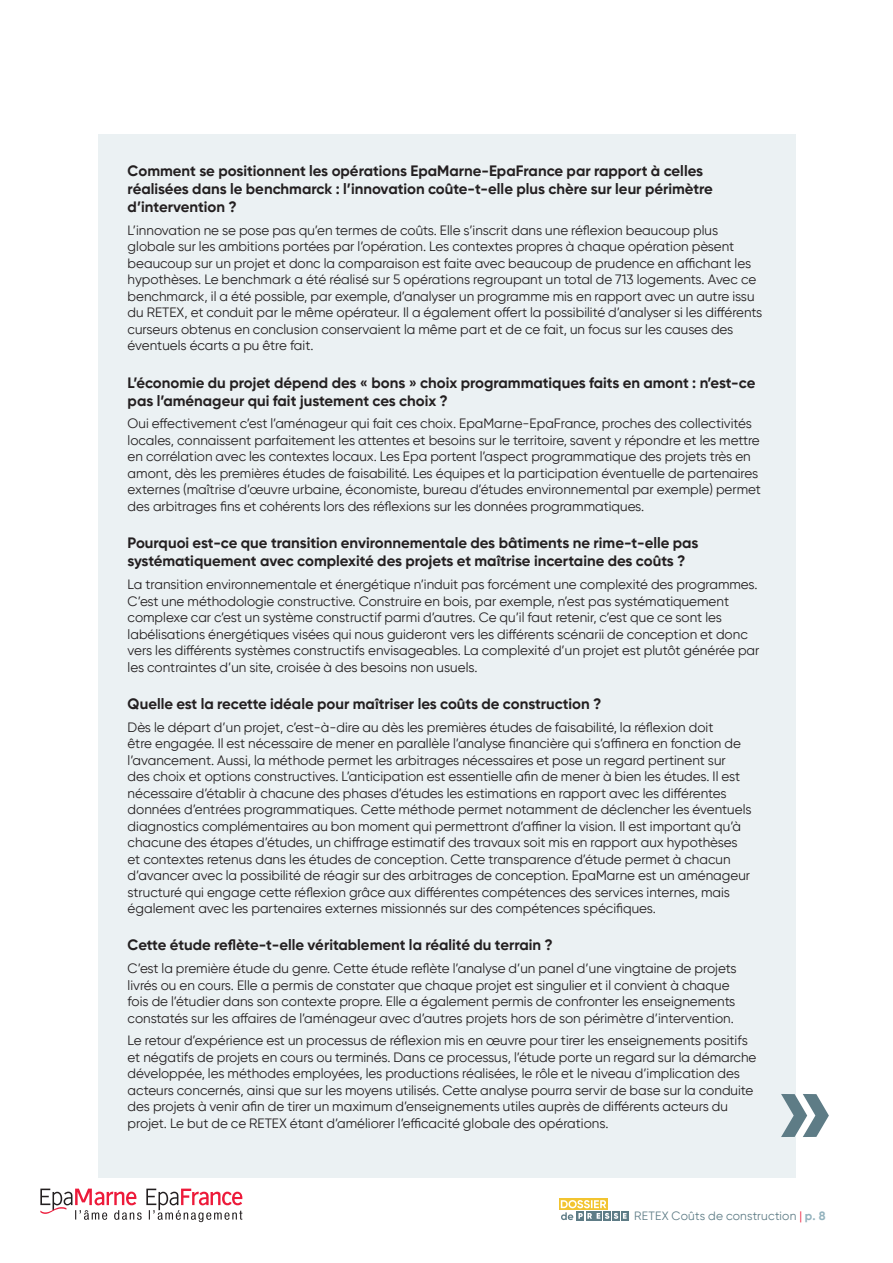
<style>
.page{position:relative;width:893px;height:1263px;background:#fff}
.page>*{position:absolute;margin:0;border:0;box-sizing:border-box;transform-origin:0 0}
.EPA_Titre_3{font:700 15px/18px "Gilroy";color:#231f20}
.EPA_texte_courant{font:13.5px/16.5px "Gilroy";color:#231f20}
.t1{font:12px "Gilroy";letter-spacing:.015em;color:#5e7c86}
.s1{color:#ed1a38}
.s2{font-weight:700;color:#94b3be}
</style>
<div class="page">
<div style="left:621px;top:1211px;width:7px;height:9px;background:#5e7c86"></div>
<div style="left:559px;top:1198px;width:49px;height:12px;background:#f2c430"></div>
<svg style="left:561px;top:1200px;width:66px;height:20px"></svg>
<svg style="left:40px;top:1188px;width:202px;height:34px"></svg>
<div style="left:98px;top:135px;width:697px;height:1043px;background:#ebf1f3"></div>
<svg style="left:781px;top:1094px;width:48px;height:43px"></svg>
<p class="EPA_Titre_3" style="left:128px;top:162px;width:587px">Comment se positionnent les opérations EpaMarne-EpaFrance par rapport à celles réalisées dans le benchmarck : l’innovation coûte-t-elle plus chère sur leur périmètre d’intervention ?</p>
<p class="EPA_texte_courant" style="left:128px;top:222px;width:636px">L’innovation ne se pose pas qu’en termes de coûts. Elle s’inscrit dans une réflexion beaucoup plus globale sur les ambitions portées par l’opération. Les contextes propres à chaque opération pèsent beaucoup sur un projet et donc la comparaison est faite avec beaucoup de prudence en affichant les hypothèses. Le benchmark a été réalisé sur 5 opérations regroupant un total de 713 logements. Avec ce benchmarck, il a été possible, par exemple, d’analyser un programme mis en rapport avec un autre issu du RETEX, et conduit par le même opérateur. Il a également offert la possibilité d’analyser si les différents curseurs obtenus en conclusion conservaient la même part et de ce fait, un focus sur les causes des éventuels écarts a pu être fait.</p>
<p class="EPA_Titre_3" style="left:128px;top:373px;width:629px">L’économie du projet dépend des « bons » choix programmatiques faits en amont : n’est-ce pas l’aménageur qui fait justement ces choix ?</p>
<p class="EPA_texte_courant" style="left:128px;top:415px;width:635px">Oui effectivement c’est l’aménageur qui fait ces choix. EpaMarne-EpaFrance, proches des collectivités locales, connaissent parfaitement les attentes et besoins sur le territoire, savent y répondre et les mettre en corrélation avec les contextes locaux. Les Epa portent l’aspect programmatique des projets très en amont, dès les premières études de faisabilité. Les équipes et la participation éventuelle de partenaires externes (maîtrise d’œuvre urbaine, économiste, bureau d’études environnemental par exemple) permet des arbitrages fins et cohérents lors des réflexions sur les données programmatiques.</p>
<p class="EPA_Titre_3" style="left:128px;top:534px;width:572px">Pourquoi est-ce que transition environnementale des bâtiments ne rime-t-elle pas systématiquement avec complexité des projets et maîtrise incertaine des coûts ?</p>
<p class="EPA_texte_courant" style="left:128px;top:576px;width:633px">La transition environnementale et énergétique n’induit pas forcément une complexité des programmes.<br>C’est une méthodologie constructive. Construire en bois, par exemple, n’est pas systématiquement complexe car c’est un système constructif parmi d’autres. Ce qu’il faut retenir, c’est que ce sont les labélisations énergétiques visées qui nous guideront vers les différents scénarii de conception et donc vers les différents systèmes constructifs envisageables. La complexité d’un projet est plutôt générée par les contraintes d’un site, croisée à des besoins non usuels.</p>
<p class="EPA_Titre_3" style="left:128px;top:694px;width:475px">Quelle est la recette idéale pour maîtriser les coûts de construction ?</p>
<p class="EPA_texte_courant" style="left:128px;top:718px;width:625px">Dès le départ d’un projet, c’est-à-dire au dès les premières études de faisabilité, la réflexion doit<br>être engagée. Il est nécessaire de mener en parallèle l’analyse financière qui s’affinera en fonction de l’avancement. Aussi, la méthode permet les arbitrages nécessaires et pose un regard pertinent sur<br>des choix et options constructives. L’anticipation est essentielle afin de mener à bien les études. Il est nécessaire d’établir à chacune des phases d’études les estimations en rapport avec les différentes données d’entrées programmatiques. Cette méthode permet notamment de déclencher les éventuels diagnostics complémentaires au bon moment qui permettront d’affiner la vision. Il est important qu’à chacune des étapes d’études, un chiffrage estimatif des travaux soit mis en rapport aux hypothèses et contextes retenus dans les études de conception. Cette transparence d’étude permet à chacun d’avancer avec la possibilité de réagir sur des arbitrages de conception. EpaMarne est un aménageur structuré qui engage cette réflexion grâce aux différentes compétences des services internes, mais également avec les partenaires externes missionnés sur des compétences spécifiques.</p>
<p class="EPA_Titre_3" style="left:128px;top:936px;width:427px">Cette étude reflète-t-elle véritablement la réalité du terrain ?</p>
<p class="EPA_texte_courant" style="left:128px;top:960px;width:610px">C’est la première étude du genre. Cette étude reflète l’analyse d’un panel d’une vingtaine de projets livrés ou en cours. Elle a permis de constater que chaque projet est singulier et il convient à chaque fois de l’étudier dans son contexte propre. Elle a également permis de confronter les enseignements constatés sur les affaires de l’aménageur avec d’autres projets hors de son périmètre d’intervention.</p>
<p class="EPA_texte_courant" style="left:128px;top:1032px;width:630px">Le retour d’expérience est un processus de réflexion mis en œuvre pour tirer les enseignements positifs et négatifs de projets en cours ou terminés. Dans ce processus, l’étude porte un regard sur la démarche développée, les méthodes employées, les productions réalisées, le rôle et le niveau d’implication des acteurs concernés, ainsi que sur les moyens utilisés. Cette analyse pourra servir de base sur la conduite des projets à venir afin de tirer un maximum d’enseignements utiles auprès de différents acteurs du projet. Le but de ce RETEX étant d’améliorer l’efficacité globale des opérations.</p>
<p class="t1" style="left:634px;top:1209px;width:193px">RETEX Coûts de construction <span class="s1">|</span> <span class="s2">p. 8</span></p>
</div>
